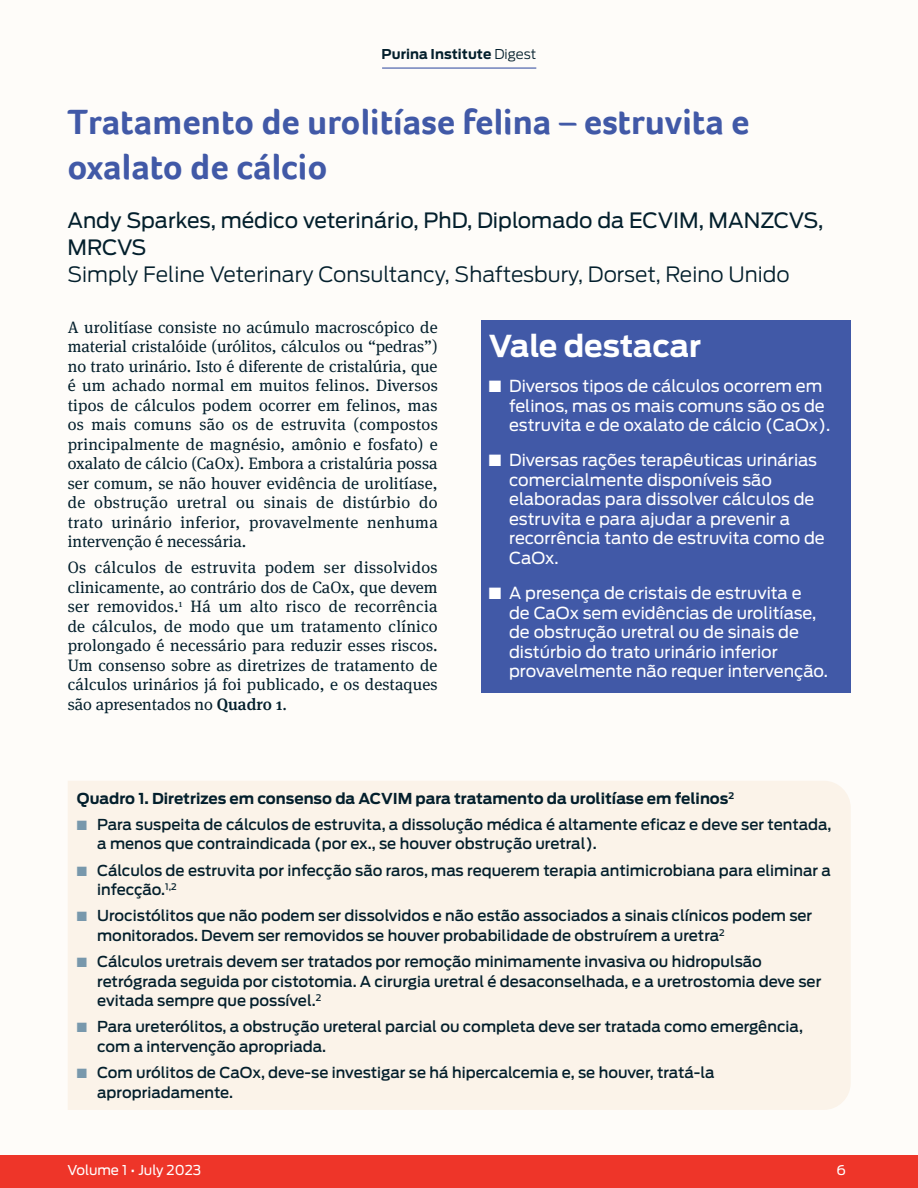
<style>
.page{position:relative;width:918px;height:1188px;background:#fff}
.page>*{position:absolute;margin:0;border:0;box-sizing:border-box;transform-origin:0 0}
.Heads{font:700 36px/45px "Foco";color:#4159a7}
.Body_Text{font:700 30px "Antenna";letter-spacing:-.005em;color:#fff}
.Body_Text-2{font:21px/27px "Antenna";color:#031f2c}
.Body_Text-3{font:16.5px/19.5px "Meta Serif Pro";letter-spacing:.005em;color:#031f2c;text-align:justify}
.t1{font:16.5px/19.5px "Antenna";color:#fff}
.t2{font:500 15px/19.5px "Antenna";color:#031f2c}
.Body_Text-4{font:700 15px "Antenna";color:#031f2c}
.t3{font:700 13.5px "Antenna";color:#031f2c}
.t4{font:13.5px "Antenna";color:#fff}
.s1{font-weight:300}
.s2{font-weight:500}
.s3{color:#7898ac}
</style>
<div class="page">
<div style="left:0;top:0;width:918px;height:1170px;background:#fefcf9"></div>
<hr style="left:382px;top:68px;width:154px;height:1px;background:#4159a7">
<div style="left:0;top:1155px;width:918px;height:33px;background:#ee3529"></div>
<div style="left:481px;top:320px;width:370px;height:373px;background:#4159a7"></div>
<div style="left:68px;top:781px;width:783px;height:329px;background:#fbf3e9"></div>
<p class="t3" style="left:382px;top:46px;width:156px">Purina Institute <span class="s1">Digest</span></p>
<p class="Heads" style="left:68px;top:99px;width:684px">Tratamento de urolitíase felina – estruvita e oxalato de cálcio</p>
<p class="Body_Text-2" style="left:68px;top:207px;width:758px">Andy Sparkes, médico veterinário, PhD, Diplomado da ECVIM, MANZCVS,<br>MRCVS<br><span class="s1">Simply Feline Veterinary Consultancy, Shaftesbury, Dorset, Reino Unido</span></p>
<p class="Body_Text-3" style="left:68px;top:316px;width:372px">A urolitíase consiste no acúmulo macroscópico de material cristalóide (urólitos, cálculos ou “pedras”) no trato urinário. Isto é diferente de cristalúria, que é um achado normal em muitos felinos. Diversos tipos de cálculos podem ocorrer em felinos, mas os mais comuns são os de estruvita (compostos principalmente de magnésio, amônio e fosfato) e oxalato de cálcio (CaOx). Embora a cristalúria possa ser comum, se não houver evidência de urolitíase, de obstrução uretral ou sinais de distúrbio do trato urinário inferior, provavelmente nenhuma intervenção é necessária.</p>
<p class="Body_Text-3" style="left:68px;top:557px;width:371px">Os cálculos de estruvita podem ser dissolvidos clinicamente, ao contrário dos de CaOx, que devem ser removidos.<sup>1</sup> Há um alto risco de recorrência de cálculos, de modo que um tratamento clínico prolongado é necessário para reduzir esses riscos.<br>Um consenso sobre as diretrizes de tratamento de cálculos urinários já foi publicado, e os destaques são apresentados no <span class="s2">Quadro 1</span>.</p>
<p class="Body_Text" style="left:489px;top:328px;width:214px">Vale destacar</p>
<p class="t1" style="left:509px;top:377px;width:323px;text-indent:-20px">■ Diversos tipos de cálculos ocorrem em felinos, mas os mais comuns são os de estruvita e de oxalato de cálcio (CaOx).</p>
<p class="t1" style="left:509px;top:451px;width:317px;text-indent:-20px">■ Diversas rações terapêuticas urinárias comercialmente disponíveis são elaboradas para dissolver cálculos de estruvita e para ajudar a prevenir a recorrência tanto de estruvita como de<br>CaOx.</p>
<p class="t1" style="left:509px;top:583px;width:320px;text-indent:-20px">■ A presença de cristais de estruvita e<br>de CaOx sem evidências de urolitíase, de obstrução uretral ou de sinais de distúrbio do trato urinário inferior provavelmente não requer intervenção.</p>
<p class="Body_Text-4" style="left:77px;top:789px;width:659px">Quadro 1. Diretrizes em consenso da ACVIM para tratamento da urolitíase em felinos<sup>2</sup></p>
<p class="t2" style="left:97px;top:815px;width:736px;text-indent:-20px"><span class="s3">■</span> Para suspeita de cálculos de estruvita, a dissolução médica é altamente eficaz e deve ser tentada, a menos que contraindicada (por ex., se houver obstrução uretral).</p>
<p class="t2" style="left:97px;top:860px;width:735px;text-indent:-20px"><span class="s3">■</span> Cálculos de estruvita por infecção são raros, mas requerem terapia antimicrobiana para eliminar a infecção.<sup>1,2</sup></p>
<p class="t2" style="left:97px;top:906px;width:717px;text-indent:-20px"><span class="s3">■</span> Urocistólitos que não podem ser dissolvidos e não estão associados a sinais clínicos podem ser monitorados. Devem ser removidos se houver probabilidade de obstruírem a uretra<sup>2</sup></p>
<p class="t2" style="left:97px;top:952px;width:726px;text-indent:-20px"><span class="s3">■</span> Cálculos uretrais devem ser tratados por remoção minimamente invasiva ou hidropulsão retrógrada seguida por cistotomia. A cirurgia uretral é desaconselhada, e a uretrostomia deve ser evitada sempre que possível.<sup>2</sup></p>
<p class="t2" style="left:97px;top:1017px;width:707px;text-indent:-20px"><span class="s3">■</span> Para ureterólitos, a obstrução ureteral parcial ou completa deve ser tratada como emergência, com a intervenção apropriada.</p>
<p class="t2" style="left:97px;top:1063px;width:619px;text-indent:-20px"><span class="s3">■</span> Com urólitos de CaOx, deve-se investigar se há hipercalcemia e, se houver, tratá-la apropriadamente.</p>
<p class="t4" style="left:68px;top:1162px;width:135px">Volume 1 • July 2023</p>
<p class="t4" style="left:837px;top:1162px;width:11px">6</p>
</div>
